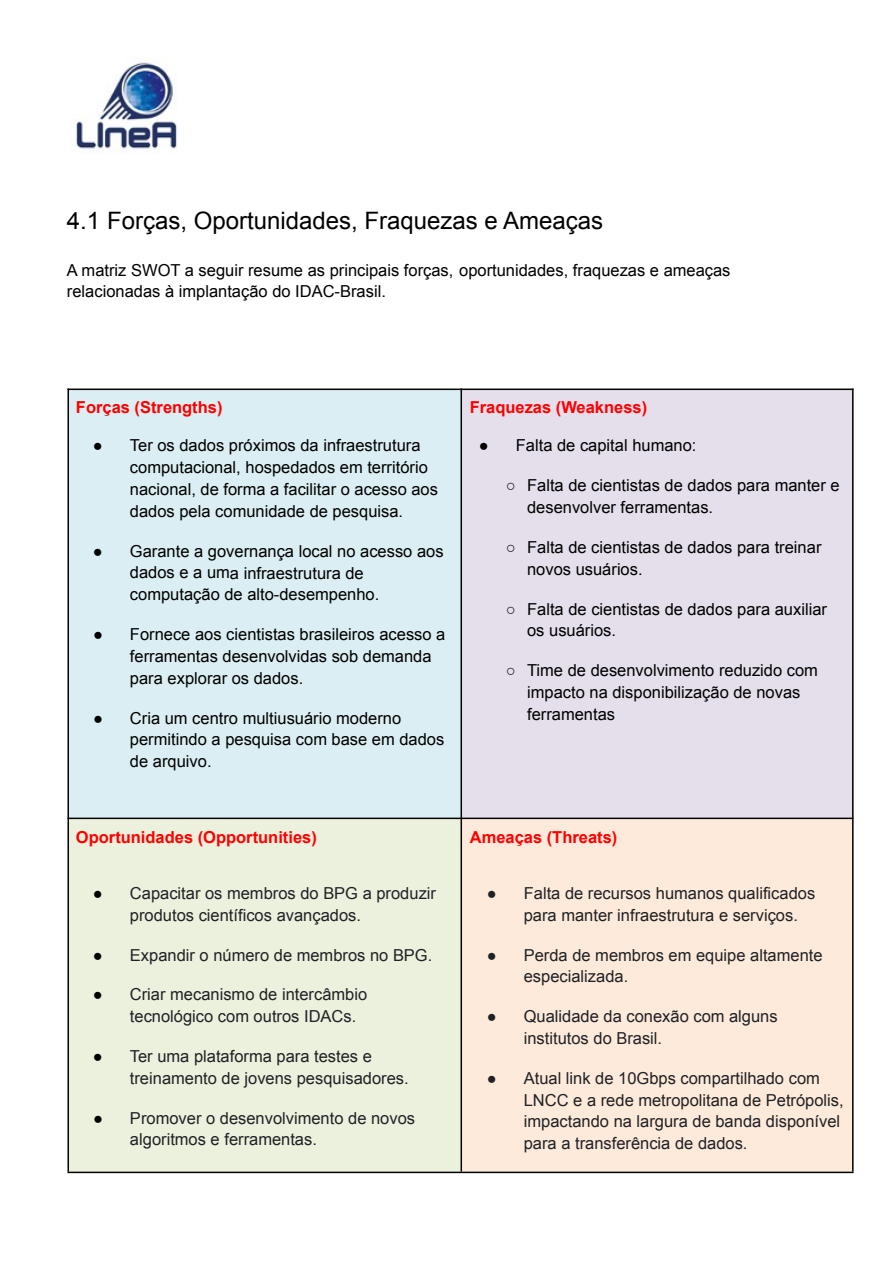
<style>
.page{position:relative;width:893px;height:1263px;background:#fff}
.page>*{position:absolute;margin:0;border:0;box-sizing:border-box;transform-origin:0 0}
.t1{font:24px "Arial";color:#000}
.t2{font:16.5px/21.8px "Arial";color:#000}
.t3{font:16.5px/21.8px "Arial";color:#202124}
.t4{font:700 16.5px "Arial";color:#f00}
.s1{color:#000}
</style>
<div class="page">
<div style="left:68px;top:389px;width:394px;height:430px;background:#dbeef3"></div>
<div style="left:462px;top:389px;width:390px;height:430px;background:#e5dfec"></div>
<div style="left:68px;top:819px;width:394px;height:353px;background:#ebf1dd"></div>
<div style="left:462px;top:819px;width:390px;height:353px;background:#fdeada"></div>
<hr style="left:68px;top:389px;width:1px;height:783px;background:#000">
<hr style="left:460px;top:389px;width:2px;height:783px;background:#000">
<hr style="left:852px;top:389px;width:1px;height:783px;background:#000">
<hr style="left:68px;top:389px;width:786px;height:1px;background:#000">
<hr style="left:68px;top:818px;width:786px;height:1px;background:#000">
<hr style="left:68px;top:1172px;width:786px;height:1px;background:#000">
<img style="left:76px;top:62px;width:101px;height:88px">
<h1 class="t1" style="left:67px;top:205px;width:538px">4.1 Forças, Oportunidades, Fraquezas e Ameaças</h1>
<p class="t2" style="left:67px;top:259px;width:665px">A matriz SWOT a seguir resume as principais forças, oportunidades, fraquezas e ameaças relacionadas à implantação do IDAC-Brasil.</p>
<p class="t4" style="left:76px;top:397px;width:148px">Forças (Strengths)</p>
<p class="t2" style="left:130px;top:435px;width:310px;text-indent:-37px">● Ter os dados próximos da infraestrutura computacional, hospedados em território nacional, de forma a facilitar o acesso aos dados pela comunidade de pesquisa.</p>
<p class="t2" style="left:130px;top:540px;width:315px;text-indent:-37px">● Garante a governança local no acesso aos dados e a uma infraestrutura de computação de alto-desempenho.</p>
<p class="t2" style="left:130px;top:624px;width:317px;text-indent:-37px">● Fornece aos cientistas brasileiros acesso a ferramentas desenvolvidas sob demanda para explorar os dados.</p>
<p class="t2" style="left:130px;top:707px;width:316px;text-indent:-37px">● Cria um centro multiusuário moderno permitindo a pesquisa com base em dados de arquivo.</p>
<p class="t4" style="left:76px;top:826px;width:242px">Oportunidades (Opportunities)</p>
<p class="t3" style="left:130px;top:882px;width:308px;text-indent:-37px"><span class="s1">●</span> Capacitar os membros do BPG a produzir produtos científicos avançados.</p>
<p class="t3" style="left:93px;top:944px;width:341px"><span class="s1">●</span> Expandir o número de membros no BPG.</p>
<p class="t3" style="left:130px;top:984px;width:239px;text-indent:-37px"><span class="s1">●</span> Criar mecanismo de intercâmbio tecnológico com outros IDACs.</p>
<p class="t3" style="left:130px;top:1045px;width:280px;text-indent:-37px"><span class="s1">●</span> Ter uma plataforma para testes e treinamento de jovens pesquisadores.</p>
<p class="t3" style="left:130px;top:1107px;width:287px;text-indent:-37px"><span class="s1">●</span> Promover o desenvolvimento de novos algoritmos e ferramentas.</p>
<p class="t4" style="left:470px;top:397px;width:179px">Fraquezas (Weakness)</p>
<p class="t2" style="left:479px;top:435px;width:219px">● Falta de capital humano:</p>
<p class="t2" style="left:527px;top:475px;width:314px;text-indent:-21px">○ Falta de cientistas de dados para manter e desenvolver ferramentas.</p>
<p class="t2" style="left:527px;top:536px;width:296px;text-indent:-21px">○ Falta de cientistas de dados para treinar novos usuários.</p>
<p class="t2" style="left:527px;top:598px;width:301px;text-indent:-21px">○ Falta de cientistas de dados para auxiliar os usuários.</p>
<p class="t2" style="left:527px;top:660px;width:292px;text-indent:-21px">○ Time de desenvolvimento reduzido com impacto na disponibilização de novas ferramentas</p>
<p class="t4" style="left:470px;top:826px;width:149px">Ameaças (Threats)</p>
<p class="t3" style="left:524px;top:882px;width:293px;text-indent:-37px">● Falta de recursos humanos qualificados para manter infraestrutura e serviços.</p>
<p class="t3" style="left:524px;top:944px;width:300px;text-indent:-37px">● Perda de membros em equipe altamente especializada.</p>
<p class="t3" style="left:524px;top:1006px;width:255px;text-indent:-37px">● Qualidade da conexão com alguns institutos do Brasil.</p>
<p class="t3" style="left:524px;top:1067px;width:321px;text-indent:-37px">● Atual link de 10Gbps compartilhado com LNCC e a rede metropolitana de Petrópolis, impactando na largura de banda disponível para a transferência de dados.</p>
</div>
